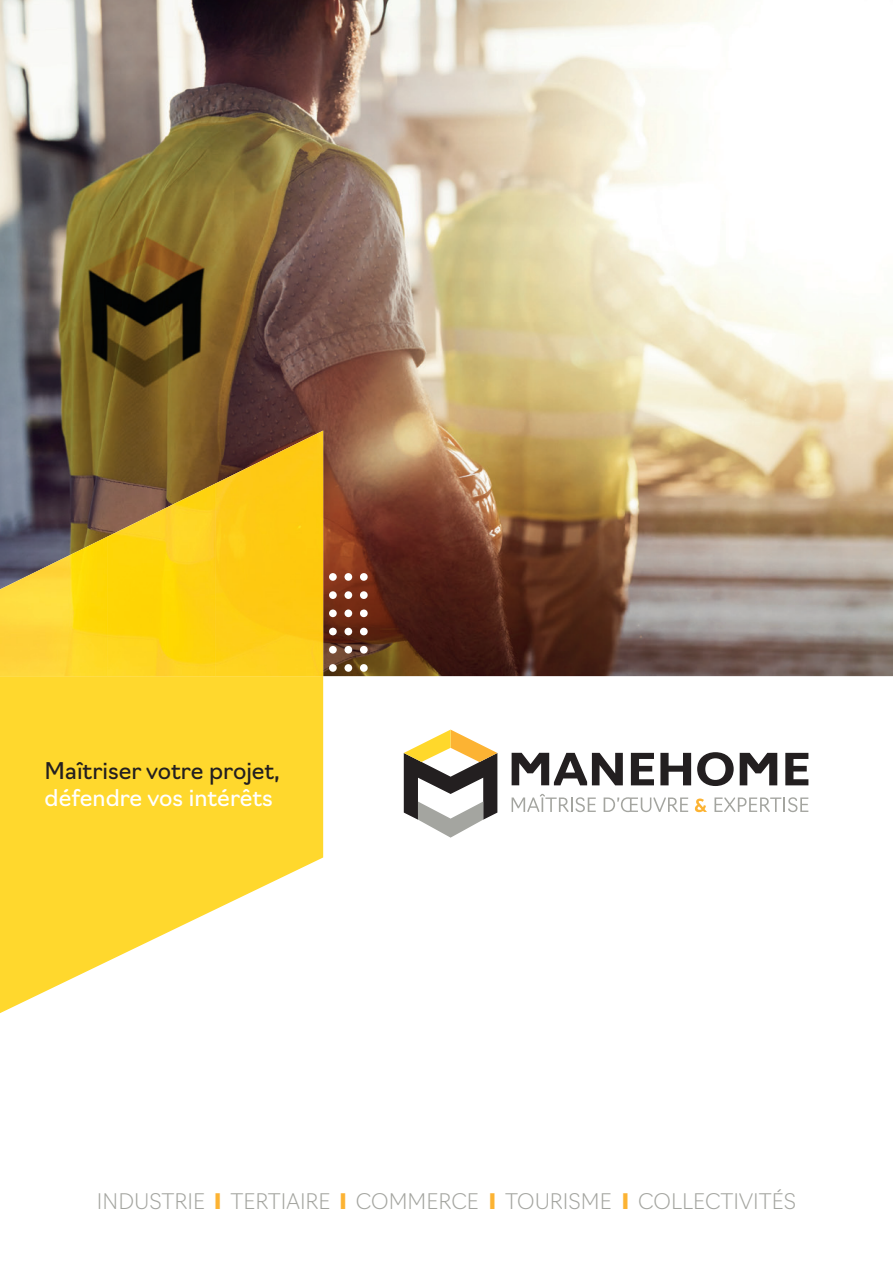
<style>
.page{position:relative;width:893px;height:1263px;background:#fff}
.page>*{position:absolute;margin:0;border:0;box-sizing:border-box;transform-origin:0 0}
.t1{font:22.5px "Navigo";color:#231f20}
.t2{font:22.5px "Navigo";color:#fff}
.t3{font:200 21px "Navigo";color:#a4a5a0}
.s1{font-weight:900;color:#fcb333}
</style>
<div class="page">
<img style="left:0;top:0;width:893px;height:676px">
<svg style="left:0;top:676px;width:323px;height:337px;fill:#ffd82d"></svg>
<img style="left:215px;top:430px;width:108px;height:246px">
<img style="left:107px;top:483px;width:109px;height:193px">
<img style="left:0;top:536px;width:108px;height:140px">
<svg style="left:512px;top:794px;width:84px;height:18px"></svg>
<svg style="left:604px;top:797px;width:84px;height:15px"></svg>
<svg style="left:695px;top:798px;width:12px;height:14px"></svg>
<svg style="left:714px;top:797px;width:94px;height:15px"></svg>
<svg style="left:631px;top:753px;width:23px;height:32px"></svg>
<svg style="left:660px;top:753px;width:31px;height:32px"></svg>
<svg style="left:697px;top:752px;width:37px;height:34px"></svg>
<svg style="left:740px;top:753px;width:37px;height:32px"></svg>
<svg style="left:785px;top:753px;width:23px;height:32px"></svg>
<svg style="left:512px;top:753px;width:111px;height:32px"></svg>
<svg style="left:404px;top:730px;width:93px;height:108px"></svg>
<svg style="left:326px;top:573px;width:42px;height:104px;background:#885946"></svg>
<p class="t1" style="left:45px;top:753px;width:237px">Maîtriser votre projet,</p>
<p class="t2" style="left:45px;top:780px;width:230px">défendre vos intérêts</p>
<p class="t3" style="left:97px;top:1184px;width:701px">INDUSTRIE <span class="s1">I</span> TERTIAIRE <span class="s1">I</span> COMMERCE <span class="s1">I</span> TOURISME <span class="s1">I</span> COLLECTIVITÉS</p>
</div>
